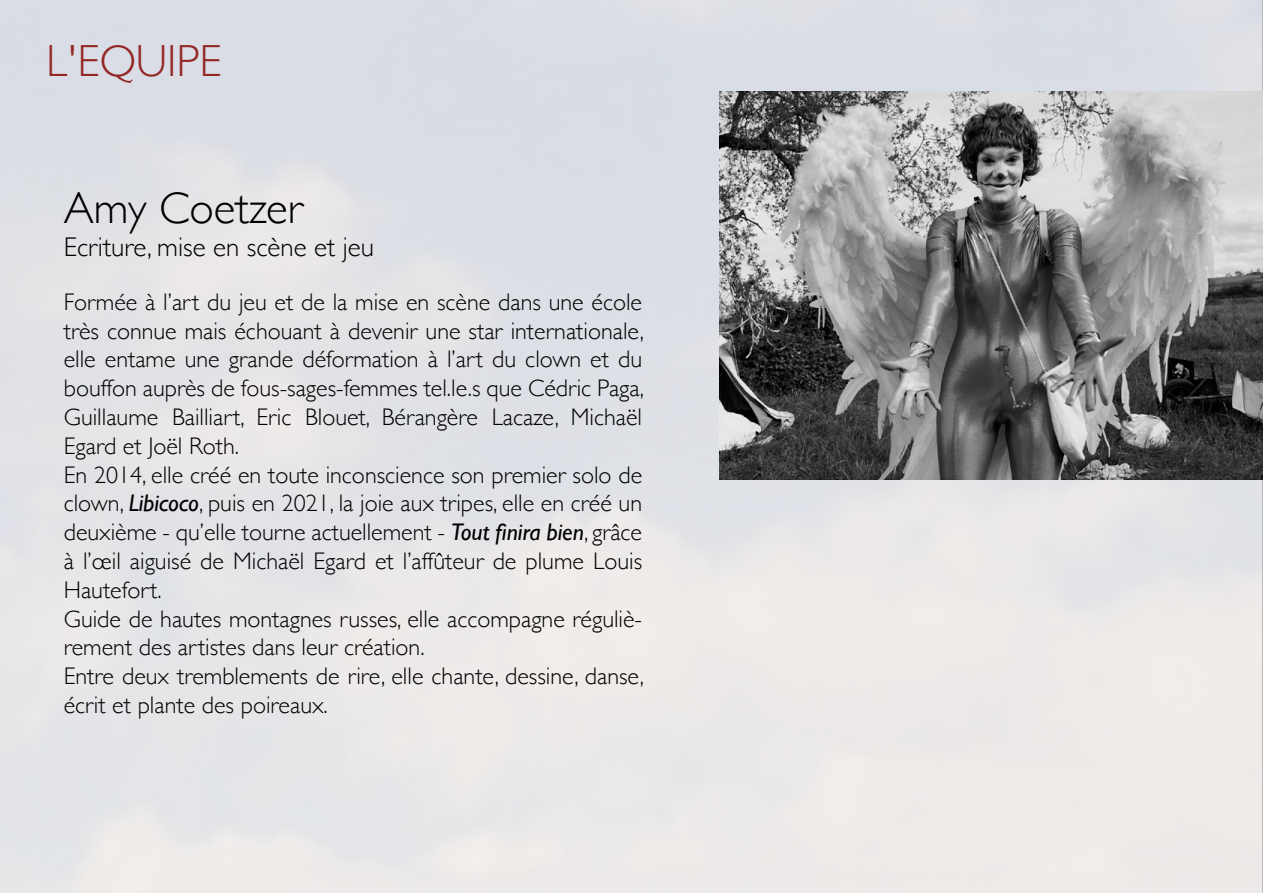
<style>
.page{position:relative;width:1263px;height:893px;background:#fff}
.page>*{position:absolute;margin:0;border:0;box-sizing:border-box;transform-origin:0 0}
.t1{font:300 45px "Gill Sans";color:#000}
.t2{font:300 45px "Gill Sans";color:#932825}
.t3{font:300 27px "Gill Sans";color:#000}
.t4{font:300 24px/28.8px "Gill Sans";color:#000}
.s1{font-weight:400;font-style:italic}
</style>
<div class="page">
<img style="left:719px;top:91px;width:544px;height:389px">
<h1 class="t2" style="left:46px;top:26px;width:177px">L'EQUIPE</h1>
<h1 class="t1" style="left:64px;top:173px;width:240px">Amy Coetzer</h1>
<p class="t3" style="left:64px;top:226px;width:312px">Ecriture, mise en scène et jeu</p>
<p class="t4" style="left:64px;top:286px;width:582px">Formée à l’art du jeu et de la mise en scène dans une école très connue mais échouant à devenir une star internationale, elle entame une grande déformation à l’art du clown et du bouffon auprès de fous-sages-femmes tel.le.s que Cédric Paga, Guillaume Bailliart, Eric Blouet, Bérangère Lacaze, Michaël Egard et Joël Roth.<br>En 2014, elle créé en toute inconscience son premier solo de clown, <span class="s1">Libicoco</span>, puis en 2021, la joie aux tripes, elle en créé un deuxième - qu’elle tourne actuellement - <span class="s1">Tout finira bien</span>, grâce à l’œil aiguisé de Michaël Egard et l’affûteur de plume Louis Hautefort.<br>Guide de hautes montagnes russes, elle accompagne réguliè&shy;rement des artistes dans leur création.<br>Entre deux tremblements de rire, elle chante, dessine, danse, écrit et plante des poireaux.</p>
</div>
